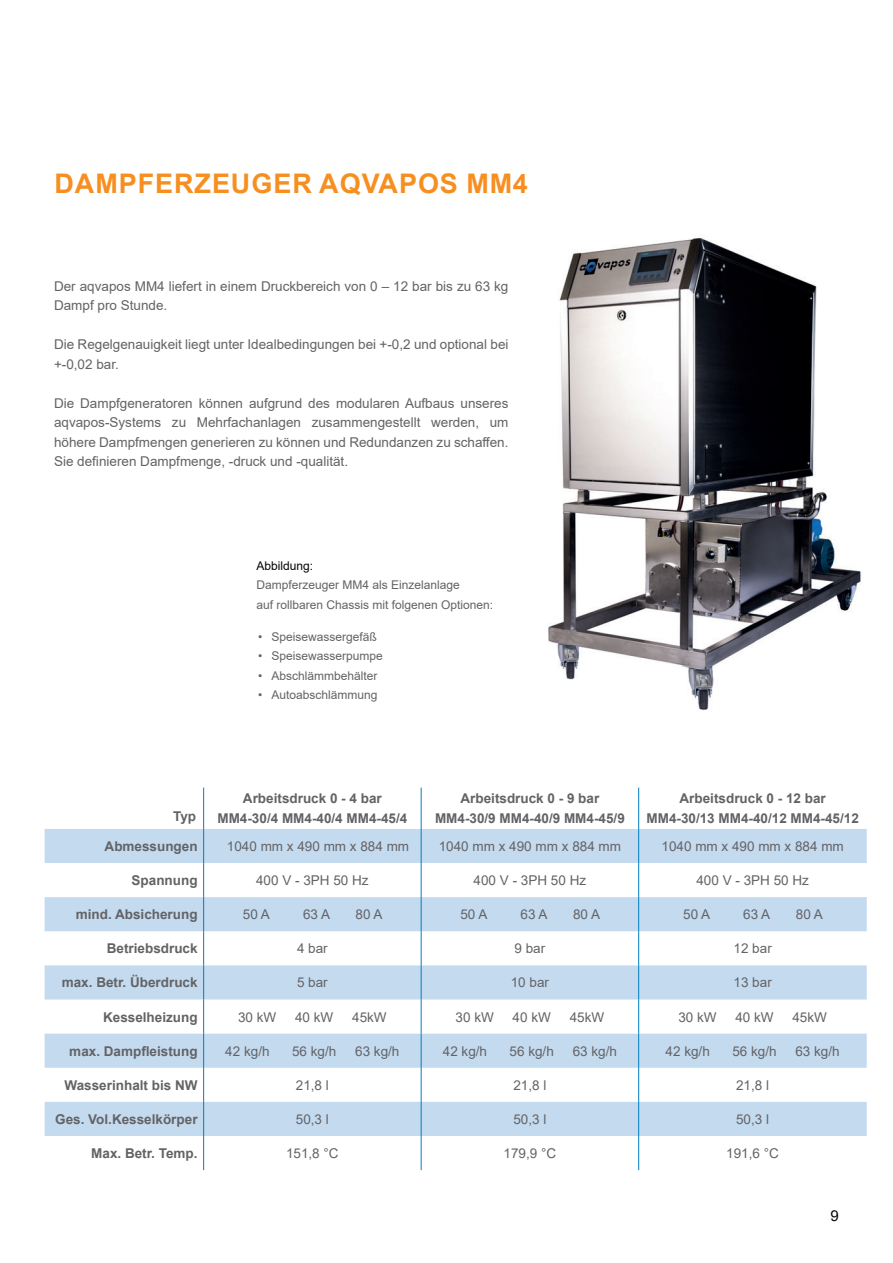
<style>
.page{position:relative;width:893px;height:1263px;background:#fff}
.page>*{position:absolute;margin:0;border:0;box-sizing:border-box;transform-origin:0 0}
.t1{font:700 27px "Arial";letter-spacing:.035em;color:#f68f20}
.t2{font:15px "Arial";color:#040503}
.t3{font:13.5px/19.5px "Arial";color:#636366}
.t4{font:700 13.5px/19.5px "Arial";color:#636366;text-align:center}
.t5{font:12px/19.5px "Arial";color:#636366}
.t6{font:12px "Arial";color:#040503}
</style>
<div class="page">
<svg style="left:45px;top:829px;width:822px;height:307px;fill:#c4daef"></svg>
<hr style="left:203px;top:788px;width:1px;height:41px;background:#007ec0">
<hr style="left:421px;top:788px;width:1px;height:41px;background:#007ec0">
<hr style="left:638px;top:788px;width:1px;height:41px;background:#007ec0">
<hr style="left:203px;top:829px;width:1px;height:34px;background:#007ec0">
<hr style="left:421px;top:829px;width:1px;height:34px;background:#007ec0">
<hr style="left:638px;top:829px;width:1px;height:34px;background:#007ec0">
<hr style="left:203px;top:863px;width:1px;height:34px;background:#007ec0">
<hr style="left:421px;top:863px;width:1px;height:34px;background:#007ec0">
<hr style="left:638px;top:863px;width:1px;height:34px;background:#007ec0">
<hr style="left:203px;top:897px;width:1px;height:34px;background:#007ec0">
<hr style="left:421px;top:897px;width:1px;height:34px;background:#007ec0">
<hr style="left:638px;top:897px;width:1px;height:34px;background:#007ec0">
<hr style="left:203px;top:931px;width:1px;height:34px;background:#007ec0">
<hr style="left:421px;top:931px;width:1px;height:34px;background:#007ec0">
<hr style="left:638px;top:931px;width:1px;height:34px;background:#007ec0">
<hr style="left:203px;top:965px;width:1px;height:34px;background:#007ec0">
<hr style="left:421px;top:965px;width:1px;height:34px;background:#007ec0">
<hr style="left:638px;top:965px;width:1px;height:34px;background:#007ec0">
<hr style="left:203px;top:999px;width:1px;height:35px;background:#007ec0">
<hr style="left:421px;top:999px;width:1px;height:35px;background:#007ec0">
<hr style="left:638px;top:999px;width:1px;height:35px;background:#007ec0">
<hr style="left:203px;top:1034px;width:1px;height:34px;background:#007ec0">
<hr style="left:421px;top:1034px;width:1px;height:34px;background:#007ec0">
<hr style="left:638px;top:1034px;width:1px;height:34px;background:#007ec0">
<hr style="left:203px;top:1068px;width:1px;height:34px;background:#007ec0">
<hr style="left:421px;top:1068px;width:1px;height:34px;background:#007ec0">
<hr style="left:638px;top:1068px;width:1px;height:34px;background:#007ec0">
<hr style="left:203px;top:1102px;width:1px;height:34px;background:#007ec0">
<hr style="left:421px;top:1102px;width:1px;height:34px;background:#007ec0">
<hr style="left:638px;top:1102px;width:1px;height:34px;background:#007ec0">
<hr style="left:203px;top:1136px;width:1px;height:34px;background:#007ec0">
<hr style="left:421px;top:1136px;width:1px;height:34px;background:#007ec0">
<hr style="left:638px;top:1136px;width:1px;height:34px;background:#007ec0">
<img style="left:548px;top:238px;width:313px;height:472px">
<h1 class="t1" style="left:54px;top:165px;width:475px">DAMPFERZEUGER AQVAPOS MM4</h1>
<p class="t3" style="left:54px;top:276px;width:456px">Der aqvapos MM4 liefert in einem Druckbereich von 0 – 12 bar bis zu 63 kg<br>Dampf pro Stunde.</p>
<p class="t3" style="left:54px;top:335px;width:456px">Die Regelgenauigkeit liegt unter Idealbedingungen bei +-0,2 und optional bei +-0,02 bar.</p>
<p class="t3" style="left:54px;top:393px;width:456px;text-align:justify">Die Dampfgeneratoren können aufgrund des modularen Aufbaus unseres aqvapos-Systems zu Mehrfachanlagen zusammengestellt werden, um höhere Dampfmengen generieren zu können und Redundanzen zu schaffen.<br>Sie definieren Dampfmenge, -druck und -qualität.</p>
<p class="t6" style="left:256px;top:557px;width:58px">Abbildung:</p>
<p class="t5" style="left:256px;top:575px;width:238px">Dampferzeuger MM4 als Einzelanlage<br>auf rollbaren Chassis mit folgenen Optionen:</p>
<p class="t5" style="left:258px;top:627px;width:120px">• Speisewassergefäß</p>
<p class="t5" style="left:258px;top:646px;width:126px">• Speisewasserpumpe</p>
<p class="t5" style="left:258px;top:666px;width:121px">• Abschlämmbehälter</p>
<p class="t5" style="left:258px;top:685px;width:121px">• Autoabschlämmung</p>
<p class="t4" style="left:173px;top:807px;width:25px">Typ</p>
<p class="t4" style="left:217px;top:789px;width:191px">Arbeitsdruck 0 - 4 bar<br>MM4-30/4 MM4-40/4 MM4-45/4</p>
<p class="t4" style="left:435px;top:789px;width:191px">Arbeitsdruck 0 - 9 bar<br>MM4-30/9 MM4-40/9 MM4-45/9</p>
<p class="t4" style="left:646px;top:789px;width:214px">Arbeitsdruck 0 - 12 bar<br>MM4-30/13 MM4-40/12 MM4-45/12</p>
<p class="t4" style="left:105px;top:836px;width:95px">Abmessungen</p>
<p class="t3" style="left:227px;top:836px;width:184px">1040 mm x 490 mm x 884 mm</p>
<p class="t3" style="left:439px;top:836px;width:184px">1040 mm x 490 mm x 884 mm</p>
<p class="t3" style="left:662px;top:836px;width:184px">1040 mm x 490 mm x 884 mm</p>
<p class="t4" style="left:132px;top:871px;width:68px">Spannung</p>
<p class="t3" style="left:256px;top:870px;width:114px">400 V - 3PH 50 Hz</p>
<p class="t3" style="left:474px;top:870px;width:114px">400 V - 3PH 50 Hz</p>
<p class="t3" style="left:696px;top:870px;width:114px">400 V - 3PH 50 Hz</p>
<p class="t4" style="left:76px;top:905px;width:123px">mind. Absicherung</p>
<p class="t3" style="left:243px;top:904px;width:29px">50 A</p>
<p class="t3" style="left:303px;top:904px;width:29px">63 A</p>
<p class="t3" style="left:356px;top:904px;width:29px">80 A</p>
<p class="t3" style="left:460px;top:904px;width:29px">50 A</p>
<p class="t3" style="left:520px;top:904px;width:29px">63 A</p>
<p class="t3" style="left:573px;top:904px;width:29px">80 A</p>
<p class="t3" style="left:683px;top:904px;width:29px">50 A</p>
<p class="t3" style="left:743px;top:904px;width:29px">63 A</p>
<p class="t3" style="left:796px;top:904px;width:29px">80 A</p>
<p class="t4" style="left:107px;top:939px;width:92px">Betriebsdruck</p>
<p class="t3" style="left:297px;top:939px;width:32px">4 bar</p>
<p class="t3" style="left:514px;top:939px;width:32px">9 bar</p>
<p class="t3" style="left:733px;top:939px;width:40px">12 bar</p>
<p class="t4" style="left:62px;top:973px;width:137px">max. Betr. Überdruck</p>
<p class="t3" style="left:297px;top:973px;width:32px">5 bar</p>
<p class="t3" style="left:511px;top:973px;width:40px">10 bar</p>
<p class="t3" style="left:733px;top:973px;width:40px">13 bar</p>
<p class="t4" style="left:103px;top:1007px;width:96px">Kesselheizung</p>
<p class="t3" style="left:238px;top:1007px;width:40px">30 kW</p>
<p class="t3" style="left:295px;top:1007px;width:40px">40 kW</p>
<p class="t3" style="left:352px;top:1007px;width:36px">45kW</p>
<p class="t3" style="left:456px;top:1007px;width:40px">30 kW</p>
<p class="t3" style="left:513px;top:1007px;width:40px">40 kW</p>
<p class="t3" style="left:570px;top:1007px;width:36px">45kW</p>
<p class="t3" style="left:678px;top:1007px;width:40px">30 kW</p>
<p class="t3" style="left:735px;top:1007px;width:40px">40 kW</p>
<p class="t3" style="left:792px;top:1007px;width:36px">45kW</p>
<p class="t4" style="left:69px;top:1041px;width:130px">max. Dampfleistung</p>
<p class="t3" style="left:225px;top:1041px;width:46px">42 kg/h</p>
<p class="t3" style="left:292px;top:1041px;width:46px">56 kg/h</p>
<p class="t3" style="left:355px;top:1041px;width:46px">63 kg/h</p>
<p class="t3" style="left:443px;top:1041px;width:46px">42 kg/h</p>
<p class="t3" style="left:510px;top:1041px;width:46px">56 kg/h</p>
<p class="t3" style="left:573px;top:1041px;width:46px">63 kg/h</p>
<p class="t3" style="left:666px;top:1041px;width:46px">42 kg/h</p>
<p class="t3" style="left:732px;top:1041px;width:46px">56 kg/h</p>
<p class="t3" style="left:795px;top:1041px;width:46px">63 kg/h</p>
<p class="t4" style="left:65px;top:1075px;width:135px">Wasserinhalt bis NW</p>
<p class="t3" style="left:296px;top:1075px;width:35px">21,8 l</p>
<p class="t3" style="left:513px;top:1075px;width:35px">21,8 l</p>
<p class="t3" style="left:736px;top:1075px;width:35px">21,8 l</p>
<p class="t4" style="left:55px;top:1109px;width:144px">Ges. Vol.Kesselkörper</p>
<p class="t3" style="left:296px;top:1109px;width:35px">50,3 l</p>
<p class="t3" style="left:513px;top:1109px;width:35px">50,3 l</p>
<p class="t3" style="left:736px;top:1109px;width:35px">50,3 l</p>
<p class="t4" style="left:91px;top:1143px;width:108px">Max. Betr. Temp.</p>
<p class="t3" style="left:286px;top:1143px;width:54px">151,8 °C</p>
<p class="t3" style="left:503px;top:1143px;width:54px">179,9 °C</p>
<p class="t3" style="left:726px;top:1143px;width:54px">191,6 °C</p>
<p class="t2" style="left:831px;top:1206px;width:10px">9</p>
</div>
